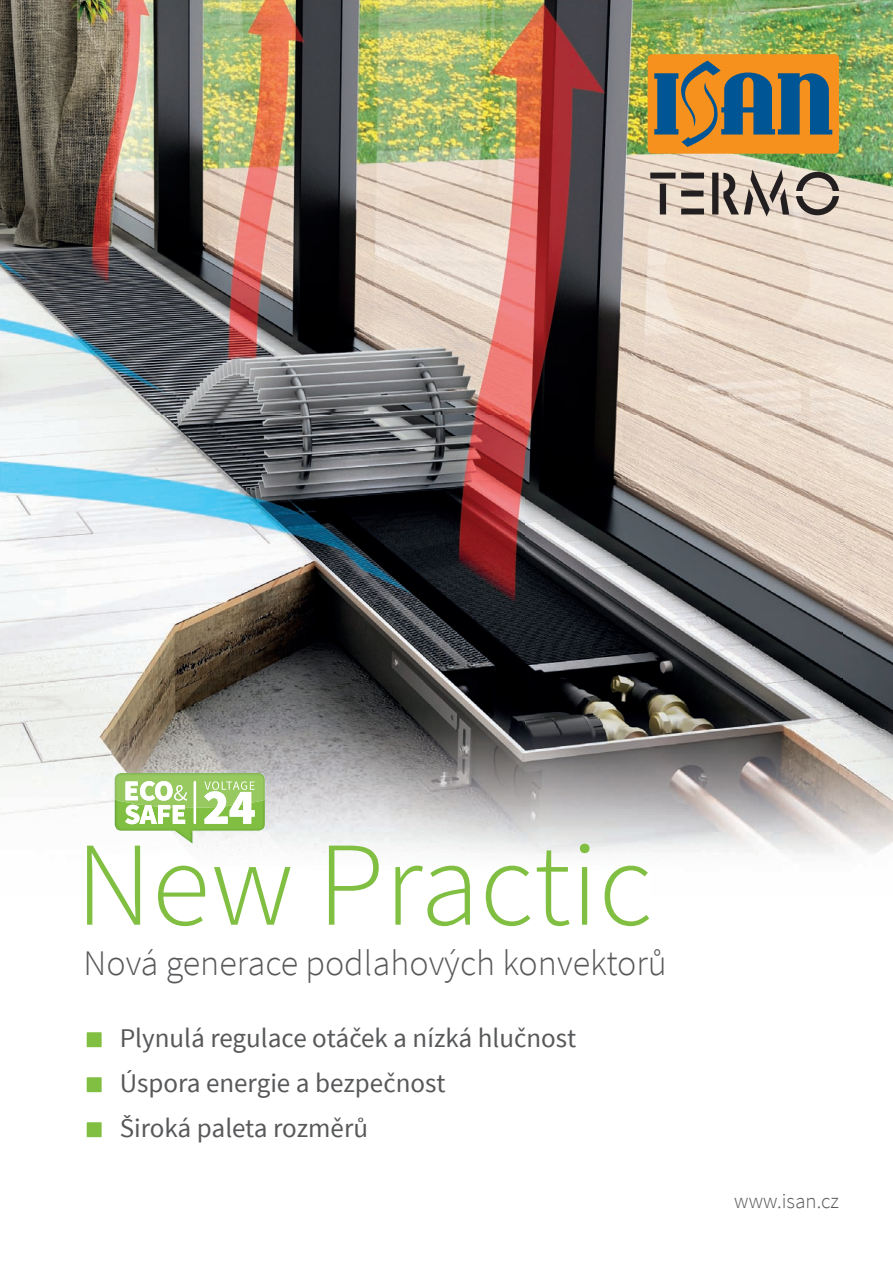
<style>
.page{position:relative;width:893px;height:1263px;background:#fff}
.page>*{position:absolute;margin:0;border:0;box-sizing:border-box;transform-origin:0 0}
.t1{font:300 120px "Source Sans Pro";color:#80bf41}
.t2{font:300 36px "Source Sans Pro";color:#57585a}
.t3{font:27px/45px "Source Sans Pro";color:#57585a}
.t4{font:300 21px "Source Sans Pro";color:#57585a}
</style>
<div class="page">
<img style="left:0;top:0;width:893px;height:729px">
<svg style="left:0;top:729px;width:893px;height:126px"></svg>
<img style="left:87px;top:844px;width:562px;height:11px">
<div style="left:87px;top:1032px;width:15px;height:15px;background:#80bf41"></div>
<div style="left:87px;top:1077px;width:15px;height:15px;background:#80bf41"></div>
<div style="left:87px;top:1122px;width:15px;height:15px;background:#80bf41"></div>
<img style="left:115px;top:808px;width:150px;height:35px">
<hr style="left:194px;top:781px;width:2px;height:43px;background:#fff">
<img style="left:115px;top:773px;width:150px;height:35px">
<svg style="left:125px;top:781px;width:62px;height:43px"></svg>
<svg style="left:194px;top:781px;width:2px;height:27px"></svg>
<svg style="left:204px;top:781px;width:51px;height:43px"></svg>
<div style="left:648px;top:54px;width:191px;height:100px;background:#f6911e;border-radius:5px"></div>
<svg style="left:654px;top:61px;width:178px;height:86px"></svg>
<svg style="left:650px;top:173px;width:25px;height:41px"></svg>
<svg style="left:681px;top:173px;width:23px;height:41px"></svg>
<svg style="left:712px;top:169px;width:77px;height:47px;background:#a59a90"></svg>
<svg style="left:796px;top:172px;width:43px;height:43px;background:#a1988d"></svg>
<h1 class="t1" style="left:75px;top:807px;width:578px">New Practic</h1>
<h2 class="t2" style="left:84px;top:939px;width:585px">Nová generace podlahových konvektorů</h2>
<p class="t3" style="left:120px;top:1015px;width:458px">Plynulá regulace otáček a nízká hlučnost<br>Úspora energie a bezpečnost<br>Široká paleta rozměrů</p>
<p class="t4" style="left:734px;top:1187px;width:106px">www.isan.cz</p>
</div>
